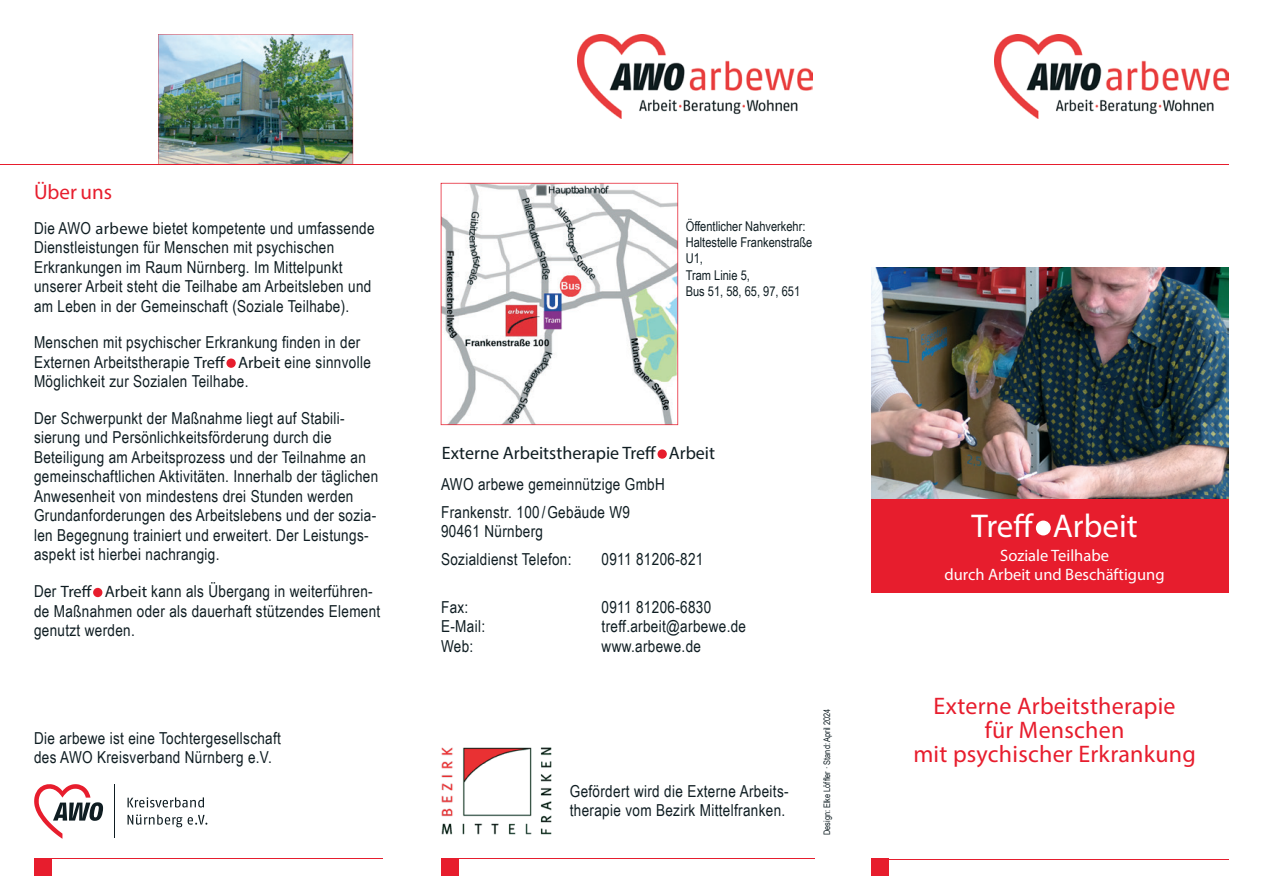
<style>
.page{position:relative;width:1263px;height:893px;background:#fff}
.page>*{position:absolute;margin:0;border:0;box-sizing:border-box;transform-origin:0 0}
.t1{font:33px "Myriad Pro";color:#fff}
.t2{font:24px/24px "Myriad Pro";letter-spacing:.01em;color:#e71d2d;text-align:center}
.t3{font:21px "Myriad Pro";color:#e71d2d}
.t4{font:18px "Myriad Pro";color:#0f1d22}
.t5{font:16.5px/19.5px "Arial Narrow";letter-spacing:.02em;color:#0f1d22}
.t6{font:16.5px/19.5px "Myriad Pro";color:#fff;text-align:center}
.t7{font:13.5px/16.2px "Arial Narrow";color:#0f1d22}
.t8{font:9px "Arial Narrow";color:#0f1d22}
.s1{font-family:"Myriad Pro"}
</style>
<div class="page">
<div style="left:872px;top:859px;width:17px;height:17px;background:#e71d2d"></div>
<div style="left:441px;top:859px;width:17px;height:17px;background:#e71d2d"></div>
<hr style="left:34px;top:859px;width:349px;height:1px;background:#e61e2e">
<div style="left:34px;top:859px;width:17px;height:17px;background:#e71d2d"></div>
<img style="left:872px;top:268px;width:357px;height:231px">
<div style="left:872px;top:499px;width:357px;height:94px;background:#e71d2d"></div>
<div style="left:1036px;top:521px;width:15px;height:14px;background:#fff;border-radius:50%"></div>
<hr style="left:872px;top:859px;width:357px;height:1px;background:#e61e2e">
<hr style="left:441px;top:859px;width:373px;height:1px;background:#e61e2e">
<svg style="left:657px;top:449px;width:10px;height:10px"></svg>
<svg style="left:441px;top:183px;width:237px;height:242px"></svg>
<img style="left:441px;top:747px;width:111px;height:88px">
<svg style="left:226px;top:358px;width:10px;height:10px"></svg>
<div style="left:93px;top:588px;width:9px;height:9px;background:#e71d2d;border-radius:50%"></div>
<img style="left:158px;top:34px;width:195px;height:130px">
<hr style="left:114px;top:785px;width:1px;height:53px;background:#0f1d22">
<svg style="left:34px;top:784px;width:69px;height:55px"></svg>
<svg style="left:128px;top:797px;width:76px;height:10px"></svg>
<svg style="left:128px;top:814px;width:54px;height:13px"></svg>
<svg style="left:188px;top:815px;width:19px;height:10px"></svg>
<hr style="left:0;top:164px;width:1229px;height:1px;background:#e71d2d">
<img style="left:994px;top:34px;width:235px;height:85px">
<img style="left:578px;top:34px;width:234px;height:85px">
<p class="t3" style="left:34px;top:179px;width:80px">Über uns</p>
<p class="t5" style="left:34px;top:217px;width:342px">Die AWO <span class="s1">arbewe</span> bietet kompetente und umfassende Dienstleistungen für Menschen mit psychischen Erkrankungen im Raum Nürnberg. Im Mittelpunkt unserer Arbeit steht die Teilhabe am Arbeitsleben und am Leben in der Gemeinschaft (Soziale Teilhabe).</p>
<p class="t5" style="left:34px;top:332px;width:338px">Menschen mit psychischer Erkrankung finden in der<br>Externen Arbeitstherapie <span class="s1">Treff Arbeit</span> eine sinnvolle<br>Möglichkeit zur Sozialen Teilhabe.</p>
<p class="t5" style="left:34px;top:408px;width:346px">Der Schwerpunkt der Maßnahme liegt auf Stabili&shy;sierung und Persönlichkeitsförderung durch die Beteiligung am Arbeitsprozess und der Teilnahme an gemeinschaftlichen Aktivitäten. Innerhalb der täglichen Anwesenheit von mindestens drei Stunden werden Grundanforderungen des Arbeitslebens und der sozia&shy;len Begegnung trainiert und erweitert. Der Leistungs&shy;aspekt ist hierbei nachrangig.</p>
<p class="t5" style="left:34px;top:581px;width:348px">Der <span class="s1">Treff Arbeit</span> kann als Übergang in weiterführen&shy;de Maßnahmen oder als dauerhaft stützendes Element genutzt werden.</p>
<p class="t5" style="left:34px;top:728px;width:248px">Die arbewe ist eine Tochtergesellschaft des AWO Kreisverband Nürnberg e.V.</p>
<p class="t7" style="left:686px;top:218px;width:128px">Öffentlicher Nahverkehr:<br>Haltestelle Frankenstraße<br>U1,<br>Tram Linie 5,<br>Bus 51, 58, 65, 97, 651</p>
<p class="t4" style="left:442px;top:442px;width:275px">Externe Arbeitstherapie Treff Arbeit</p>
<p class="t5" style="left:441px;top:469px;width:225px;line-height:28px">AWO arbewe gemeinnützige GmbH<br>Frankenstr. 100/Gebäude W9</p>
<p class="t5" style="left:441px;top:517px;width:132px;line-height:28px">90461 Nürnberg<br>Sozialdienst Telefon:</p>
<p class="t5" style="left:602px;top:549px;width:103px">0911 81206-821</p>
<p class="t5" style="left:441px;top:596px;width:29px">Fax:</p>
<p class="t5" style="left:602px;top:596px;width:111px">0911 81206-6830</p>
<p class="t5" style="left:441px;top:616px;width:46px">E-Mail:</p>
<p class="t5" style="left:602px;top:616px;width:146px">treff.arbeit@arbewe.de</p>
<p class="t5" style="left:441px;top:635px;width:34px">Web:</p>
<p class="t5" style="left:602px;top:635px;width:101px">www.arbewe.de</p>
<p class="t5" style="left:570px;top:780px;width:220px">Gefördert wird die Externe Arbeits&shy;therapie vom Bezirk Mittelfranken.</p>
<p class="t8" style="left:820px;top:835px;width:128px;rotate:-90deg">Design: Elke Löffler · Stand: April 2024</p>
<h1 class="t1" style="left:971px;top:506px;width:168px">Treff Arbeit</h1>
<p class="t6" style="left:944px;top:545px;width:222px">Soziale Teilhabe<br>durch Arbeit und Beschäftigung</p>
<h2 class="t2" style="left:913px;top:693px;width:284px">Externe Arbeitstherapie<br>für Menschen<br>mit psychischer Erkrankung</h2>
</div>
